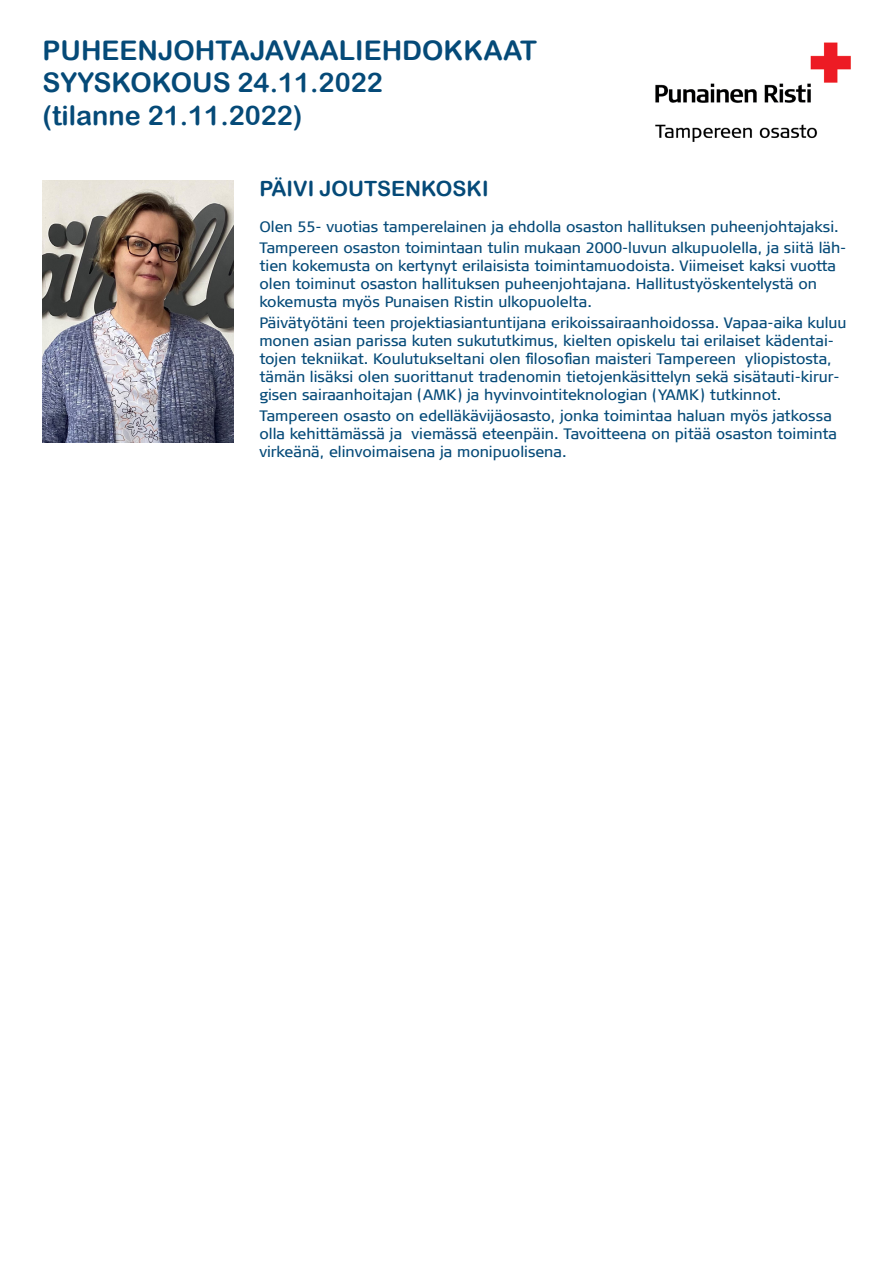
<style>
.page{position:relative;width:893px;height:1263px;background:#fff}
.page>*{position:absolute;margin:0;border:0;box-sizing:border-box;transform-origin:0 0}
.t1{font:27px/32.4px "Arial Rounded MT Bold";color:#054a78}
.t2{font:21px "Arial Rounded MT Bold";color:#054a78}
.t3{font:15px/18px "Signa Column";color:#054a78}
</style>
<div class="page">
<img style="left:655px;top:42px;width:196px;height:100px">
<img style="left:43px;top:181px;width:191px;height:261px">
<p class="t1" style="left:43px;top:34px;width:496px">PUHEENJOHTAJAVAALIEHDOKKAAT<br>SYYSKOKOUS 24.11.2022</p>
<p class="t1" style="left:43px;top:99px;width:261px">(tilanne 21.11.2022)</p>
<p class="t2" style="left:259px;top:176px;width:231px">PÄIVI JOUTSENKOSKI</p>
<p class="t3" style="left:259px;top:218px;width:581px">Olen 55- vuotias tamperelainen ja ehdolla osaston hallituksen puheenjohtajaksi.</p>
<p class="t3" style="left:259px;top:239px;width:588px">Tampereen osaston toimintaan tulin mukaan 2000-luvun alkupuolella, ja siitä läh&shy;tien kokemusta on kertynyt erilaisista toimintamuodoista. Viimeiset kaksi vuotta olen toiminut osaston hallituksen puheenjohtajana. Hallitustyöskentelystä on kokemusta myös Punaisen Ristin ulkopuolelta.</p>
<p class="t3" style="left:259px;top:314px;width:589px">Päivätyötäni teen projektiasiantuntijana erikoissairaanhoidossa. Vapaa-aika kuluu monen asian parissa kuten sukututkimus, kielten opiskelu tai erilaiset kädentai&shy;tojen tekniikat. Koulutukseltani olen filosofian maisteri Tampereen yliopistosta, tämän lisäksi olen suorittanut tradenomin tietojenkäsittelyn sekä sisätauti-kirur&shy;gisen sairaanhoitajan (AMK) ja hyvinvointiteknologian (YAMK) tutkinnot.</p>
<p class="t3" style="left:259px;top:407px;width:579px">Tampereen osasto on edelläkävijäosasto, jonka toimintaa haluan myös jatkossa olla kehittämässä ja viemässä eteenpäin. Tavoitteena on pitää osaston toiminta virkeänä, elinvoimaisena ja monipuolisena.</p>
</div>
